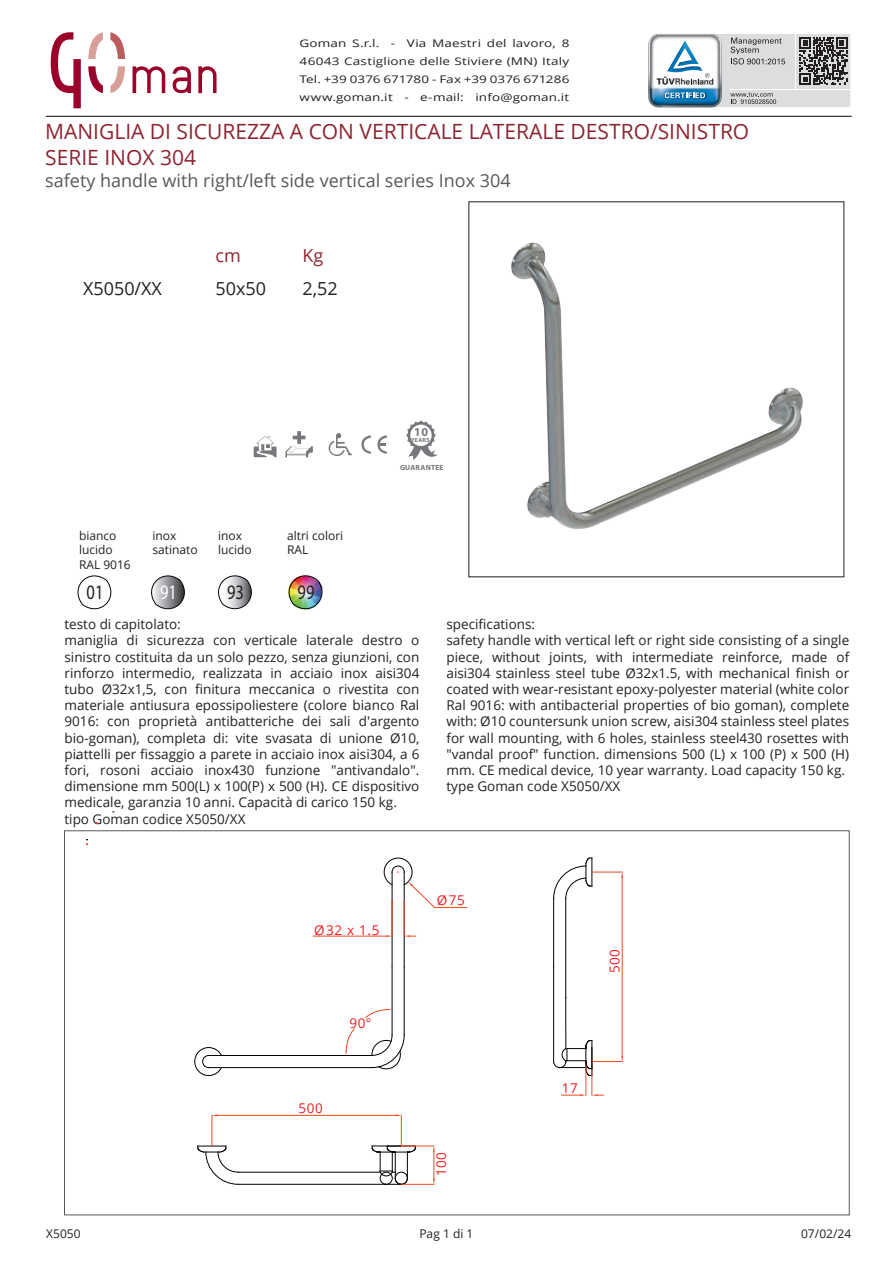
<style>
.page{position:relative;width:893px;height:1263px;background:#fff}
.page>*{position:absolute;margin:0;border:0;box-sizing:border-box;transform-origin:0 0}
.t1{font:21px/25.2px "Open Sans";color:#8d2431}
.t2{font:20.7px "Myriad Pro";color:#231f20;scale:.8 1}
.t3{font:20.7px "Myriad Pro";color:#fff;scale:.8 1}
.t4{font:18px "Open Sans";color:#57585a}
.t5{font:18px "Open Sans";color:#231f20}
.t6{font:18px "Open Sans";color:#8d2431}
.t7{font:13.5px/16.2px "Open Sans";color:#231f20}
.t8{font:13.5px "Open Sans";letter-spacing:.045em;color:#ee1d23}
.t9{font:12px/14.4px "Open Sans";color:#231f20}
.t10{font:700 12px "Myriad Pro";color:#76787b}
.t11{font:10.5px/18px "Open Sans";letter-spacing:.01em;color:#231f20;text-align:justify;scale:1.29 1}
.t12{font:700 7.5px "Myriad Pro";letter-spacing:.025em;color:#76787b}
.t13{font:700 6px "Myriad Pro";letter-spacing:.04em;color:#76787b}
</style>
<div class="page">
<hr style="left:46px;top:116px;width:805px;height:1px;background:#231f20">
<svg style="left:648px;top:33px;width:202px;height:75px"></svg>
<svg style="left:88px;top:66px;width:15px;height:27px"></svg>
<svg style="left:198px;top:66px;width:19px;height:27px"></svg>
<svg style="left:133px;top:66px;width:32px;height:27px"></svg>
<svg style="left:173px;top:66px;width:18px;height:27px"></svg>
<svg style="left:88px;top:32px;width:15px;height:27px"></svg>
<svg style="left:110px;top:32px;width:15px;height:27px"></svg>
<svg style="left:110px;top:66px;width:15px;height:27px"></svg>
<svg style="left:51px;top:32px;width:30px;height:76px"></svg>
<svg style="left:361px;top:435px;width:10px;height:19px"></svg>
<svg style="left:377px;top:435px;width:10px;height:19px"></svg>
<svg style="left:329px;top:433px;width:23px;height:23px"></svg>
<svg style="left:254px;top:436px;width:22px;height:21px"></svg>
<svg style="left:285px;top:431px;width:28px;height:26px"></svg>
<svg style="left:77px;top:575px;width:35px;height:35px"></svg>
<svg style="left:406px;top:420px;width:32px;height:40px"></svg>
<svg style="left:151px;top:575px;width:34px;height:35px"></svg>
<svg style="left:218px;top:575px;width:34px;height:35px"></svg>
<svg style="left:287px;top:574px;width:36px;height:36px"></svg>
<img style="left:511px;top:242px;width:292px;height:287px">
<hr style="left:553px;top:967px;width:1px;height:95px;background:#000">
<hr style="left:565px;top:997px;width:1px;height:51px;background:#000">
<hr style="left:392px;top:967px;width:1px;height:68px;background:#000">
<hr style="left:404px;top:967px;width:1px;height:68px;background:#000">
<hr style="left:209px;top:1055px;width:163px;height:1px;background:#000">
<hr style="left:209px;top:1067px;width:163px;height:1px;background:#000">
<hr style="left:553px;top:898px;width:1px;height:69px;background:#000">
<hr style="left:565px;top:898px;width:1px;height:99px;background:#000">
<hr style="left:404px;top:872px;width:1px;height:95px;background:#000">
<hr style="left:392px;top:872px;width:1px;height:95px;background:#000">
<svg style="left:553px;top:857px;width:40px;height:42px"></svg>
<hr style="left:238px;top:1184px;width:164px;height:1px;background:#000">
<svg style="left:194px;top:1047px;width:28px;height:29px"></svg>
<hr style="left:404px;top:900px;width:1px;height:36px;background:#f04923">
<hr style="left:392px;top:900px;width:1px;height:36px;background:#f04923">
<hr style="left:313px;top:936px;width:73px;height:1px;background:#f04923">
<svg style="left:404px;top:935px;width:12px;height:2px"></svg>
<svg style="left:386px;top:935px;width:6px;height:2px"></svg>
<hr style="left:401px;top:1146px;width:33px;height:1px;background:#f04923">
<hr style="left:401px;top:1184px;width:33px;height:1px;background:#f04923">
<svg style="left:433px;top:1146px;width:2px;height:38px"></svg>
<hr style="left:592px;top:1061px;width:1px;height:34px;background:#f04923">
<hr style="left:586px;top:1061px;width:1px;height:34px;background:#f04923">
<svg style="left:592px;top:1094px;width:11px;height:2px"></svg>
<svg style="left:561px;top:1094px;width:25px;height:2px"></svg>
<hr style="left:212px;top:1115px;width:1px;height:31px;background:#f04923">
<hr style="left:401px;top:1115px;width:1px;height:31px;background:#f04923">
<hr style="left:218px;top:1115px;width:178px;height:1px;background:#f04923">
<svg style="left:384px;top:858px;width:83px;height:50px"></svg>
<hr style="left:592px;top:872px;width:30px;height:1px;background:#f04923">
<hr style="left:592px;top:1061px;width:30px;height:1px;background:#f04923">
<hr style="left:622px;top:878px;width:1px;height:178px;background:#f04923">
<svg style="left:621px;top:872px;width:2px;height:6px"></svg>
<svg style="left:371px;top:1034px;width:34px;height:35px"></svg>
<hr style="left:238px;top:1172px;width:142px;height:1px;background:#000">
<svg style="left:198px;top:1146px;width:41px;height:39px"></svg>
<svg style="left:553px;top:1040px;width:40px;height:36px"></svg>
<svg style="left:372px;top:1146px;width:44px;height:39px"></svg>
<svg style="left:365px;top:1009px;width:27px;height:9px"></svg>
<svg style="left:345px;top:1028px;width:10px;height:27px"></svg>
<p class="t11" style="left:299px;top:34px;width:211px">Goman S.r.l. - Via Maestri del lavoro, 8<br>46043 Castiglione delle Stiviere (MN) Italy Tel. +39 0376 671780 - Fax +39 0376 671286 www.goman.it - e-mail: info@goman.it</p>
<h1 class="t1" style="left:45px;top:119px;width:706px">MANIGLIA DI SICUREZZA A CON VERTICALE LATERALE DESTRO/SINISTRO<br>SERIE INOX 304</h1>
<h3 class="t4" style="left:45px;top:169px;width:467px">safety handle with right/left side vertical series Inox 304</h3>
<h3 class="t5" style="left:83px;top:276px;width:80px">X5050/XX</h3>
<h3 class="t6" style="left:215px;top:243px;width:27px">cm</h3>
<h3 class="t5" style="left:215px;top:276px;width:52px">50x50</h3>
<h3 class="t6" style="left:303px;top:243px;width:22px">Kg</h3>
<h3 class="t5" style="left:303px;top:276px;width:37px">2,52</h3>
<p class="t9" style="left:79px;top:528px;width:53px">bianco lucido<br>RAL 9016</p>
<h2 class="t2" style="left:87px;top:579px;width:23px">01</h2>
<p class="t9" style="left:153px;top:528px;width:47px">inox satinato</p>
<h2 class="t3" style="left:160px;top:579px;width:23px">91</h2>
<h2 class="t2" style="left:227px;top:579px;width:23px">93</h2>
<p class="t9" style="left:218px;top:528px;width:35px">inox lucido</p>
<p class="t9" style="left:287px;top:528px;width:58px">altri colori<br>RAL</p>
<h2 class="t2" style="left:298px;top:579px;width:23px">99</h2>
<p class="t10" style="left:414px;top:424px;width:15px">10</p>
<p class="t13" style="left:411px;top:436px;width:20px">YEARS</p>
<p class="t12" style="left:400px;top:463px;width:45px">GUARANTEE</p>
<p class="t7" style="left:64px;top:616px;width:356px">testo di capitolato:<br>maniglia di sicurezza con verticale laterale destro o sinistro costituita da un solo pezzo, senza giunzioni, con rinforzo intermedio, realizzata in acciaio inox aisi304 tubo Ø32x1,5, con finitura meccanica o rivestita con materiale antiusura epossipoliestere (colore bianco Ral 9016: con proprietà antibatteriche dei sali d'argento bio-goman), completa di: vite svasata di unione Ø10, piattelli per fissaggio a parete in acciaio inox aisi304, a 6 fori, rosoni acciaio inox430 funzione "antivandalo". dimensione mm 500(L) x 100(P) x 500 (H). CE dispositivo medicale, garanzia 10 anni. Capacità di carico 150 kg. tipo Goman codice X5050/XX</p>
<p class="t7" style="left:446px;top:616px;width:404px">specifications:<br>safety handle with vertical left or right side consisting of a single piece, without joints, with intermediate reinforce, made of aisi304 stainless steel tube Ø32x1.5, with mechanical finish or coated with wear-resistant epoxy-polyester material (white color Ral 9016: with antibacterial properties of bio goman), complete with: Ø10 countersunk union screw, aisi304 stainless steel plates for wall mounting, with 6 holes, stainless steel430 rosettes with "vandal proof" function. dimensions 500 (L) x 100 (P) x 500 (H) mm. CE medical device, 10 year warranty. Load capacity 150 kg. type Goman code X5050/XX</p>
<p class="t8" style="left:314px;top:921px;width:67px">Ø32 x 1.5</p>
<p class="t8" style="left:349px;top:1014px;width:24px">90°</p>
<p class="t8" style="left:298px;top:1098px;width:26px">500</p>
<p class="t8" style="left:437px;top:890px;width:30px">Ø75</p>
<p class="t8" style="left:432px;top:1176px;width:26px;rotate:-90deg">100</p>
<p class="t8" style="left:605px;top:973px;width:26px;rotate:-90deg">500</p>
<p class="t8" style="left:562px;top:1078px;width:18px">17</p>
<p class="t9" style="left:46px;top:1226px;width:36px">X5050</p>
<p class="t9" style="left:419px;top:1226px;width:56px">Pag 1 di 1</p>
<p class="t9" style="left:801px;top:1226px;width:52px">07/02/24</p>
</div>
